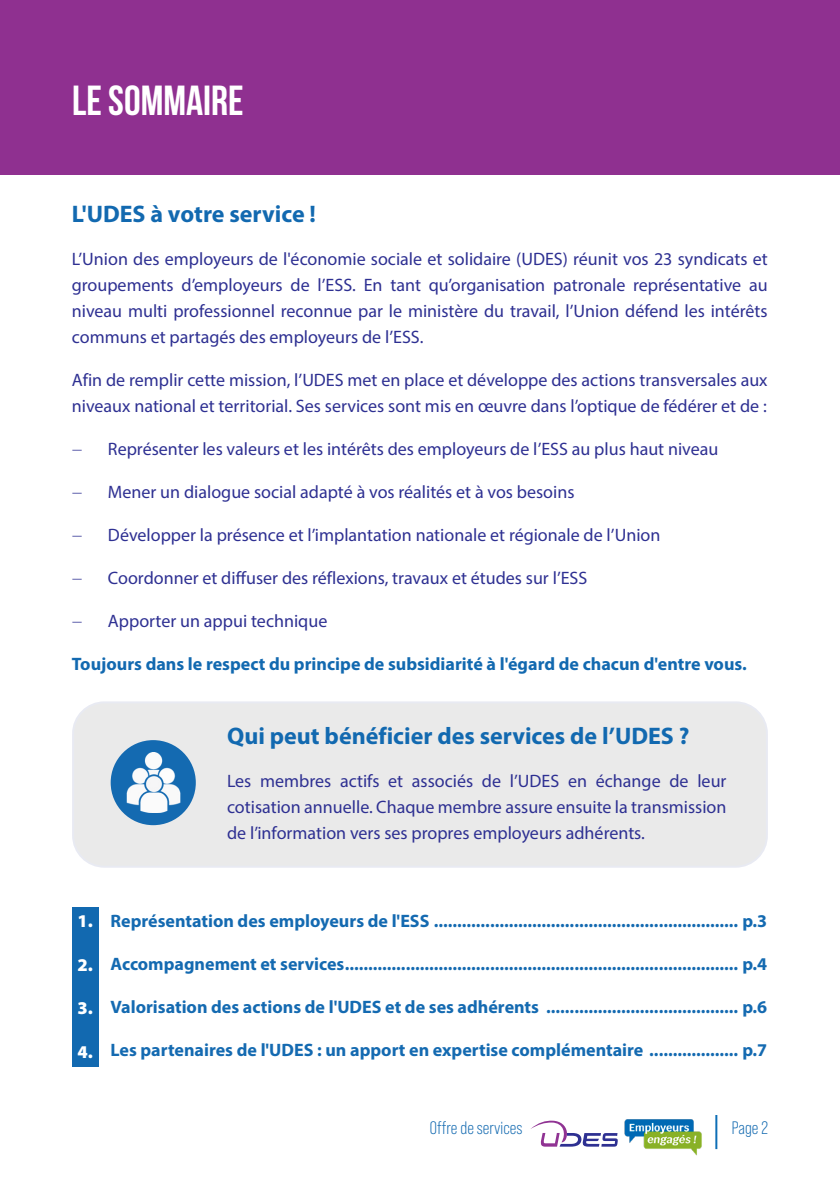
<style>
.page{position:relative;width:840px;height:1191px;background:#fff}
.page>*{position:absolute;margin:0;border:0;box-sizing:border-box;transform-origin:0 0}
.t1{font:700 42px "Bebas Neue";color:#fff}
.t2{font:700 24px "Myriad Pro";color:#1269b0}
.t3{font:18px/26px "Myriad Pro";color:#2e3092;text-align:justify}
.t4{font:700 18px "Myriad Pro";color:#146ab1}
.t5{font:700 18px "Myriad Pro";color:#1269b0}
.t6{font:18px "Bebas Neue Pro";color:#1269b0}
.t7{font:900 18px "Myriad Pro";color:#fff}
.t8{font:300 18px "Myriad Pro";color:#2e3092}
</style>
<div class="page">
<div style="left:72px;top:907px;width:26px;height:160px;background:#1269b0"></div>
<div style="left:0;top:0;width:839px;height:175px;background:#8f3090"></div>
<div style="left:73px;top:702px;width:693px;height:164px;background:#eaeaea;border-radius:31px"></div>
<div style="left:72px;top:701px;width:695px;height:166px;border:2px solid #182980;border-radius:31px"></div>
<div style="left:111px;top:740px;width:85px;height:85px;background:#146ab1;border-radius:50%"></div>
<img style="left:126px;top:753px;width:55px;height:59px">
<svg style="left:530px;top:1120px;width:87px;height:26px"></svg>
<hr style="left:715px;top:1115px;width:2px;height:34px;background:#0f6fb6">
<img style="left:624px;top:1119px;width:78px;height:37px">
<p class="t1" style="left:72px;top:78px;width:173px">LE SOMMAIRE</p>
<p class="t2" style="left:72px;top:198px;width:245px">L'UDES à votre service !</p>
<p class="t3" style="left:72px;top:246px;width:697px">L’Union des employeurs de l'économie sociale et solidaire (UDES) réunit vos 23 syndicats et groupements d’employeurs de l’ESS. En tant qu’organisation patronale représentative au niveau multi professionnel reconnue par le ministère du travail, l’Union défend les intérêts communs et partagés des employeurs de l’ESS.</p>
<p class="t3" style="left:72px;top:367px;width:696px">Afin de remplir cette mission, l’UDES met en place et développe des actions transversales aux niveaux national et territorial. Ses services sont mis en œuvre dans l’optique de fédérer et de :</p>
<p class="t8" style="left:72px;top:438px;width:12px">−</p>
<p class="t3" style="left:108px;top:436px;width:611px">Représenter les valeurs et les intérêts des employeurs de l’ESS au plus haut niveau</p>
<p class="t8" style="left:72px;top:481px;width:12px">−</p>
<p class="t3" style="left:108px;top:479px;width:468px">Mener un dialogue social adapté à vos réalités et à vos besoins</p>
<p class="t8" style="left:72px;top:524px;width:12px">−</p>
<p class="t3" style="left:108px;top:522px;width:553px">Développer la présence et l’implantation nationale et régionale de l’Union</p>
<p class="t8" style="left:72px;top:567px;width:12px">−</p>
<p class="t3" style="left:108px;top:565px;width:480px">Coordonner et diffuser des réflexions, travaux et études sur l’ESS</p>
<p class="t8" style="left:72px;top:610px;width:12px">−</p>
<p class="t3" style="left:108px;top:608px;width:221px">Apporter un appui technique</p>
<p class="t5" style="left:72px;top:652px;width:676px">Toujours dans le respect du principe de subsidiarité à l'égard de chacun d'entre vous.</p>
<p class="t2" style="left:227px;top:720px;width:463px">Qui peut bénéficier des services de l’UDES ?</p>
<p class="t3" style="left:227px;top:768px;width:500px">Les membres actifs et associés de l’UDES en échange de leur cotisation annuelle. Chaque membre assure ensuite la transmission de l’information vers ses propres employeurs adhérents.</p>
<p class="t7" style="left:77px;top:909px;width:17px">1.</p>
<p class="t7" style="left:77px;top:952px;width:17px">2.</p>
<p class="t7" style="left:77px;top:996px;width:17px">3.</p>
<p class="t7" style="left:77px;top:1039px;width:17px">4.</p>
<p class="t4" style="left:110px;top:908px;width:658px">Représentation des employeurs de l'ESS ................................................................. p.3</p>
<p class="t4" style="left:110px;top:952px;width:658px">Accompagnement et services.................................................................................... p.4</p>
<p class="t4" style="left:110px;top:995px;width:658px">Valorisation des actions de l'UDES et de ses adhérents ......................................... p.6</p>
<p class="t4" style="left:110px;top:1038px;width:658px">Les partenaires de l'UDES : un apport en expertise complémentaire ................... p.7</p>
<p class="t6" style="left:429px;top:1117px;width:94px">Offre de services</p>
<p class="t6" style="left:731px;top:1117px;width:38px">Page 2</p>
</div>
